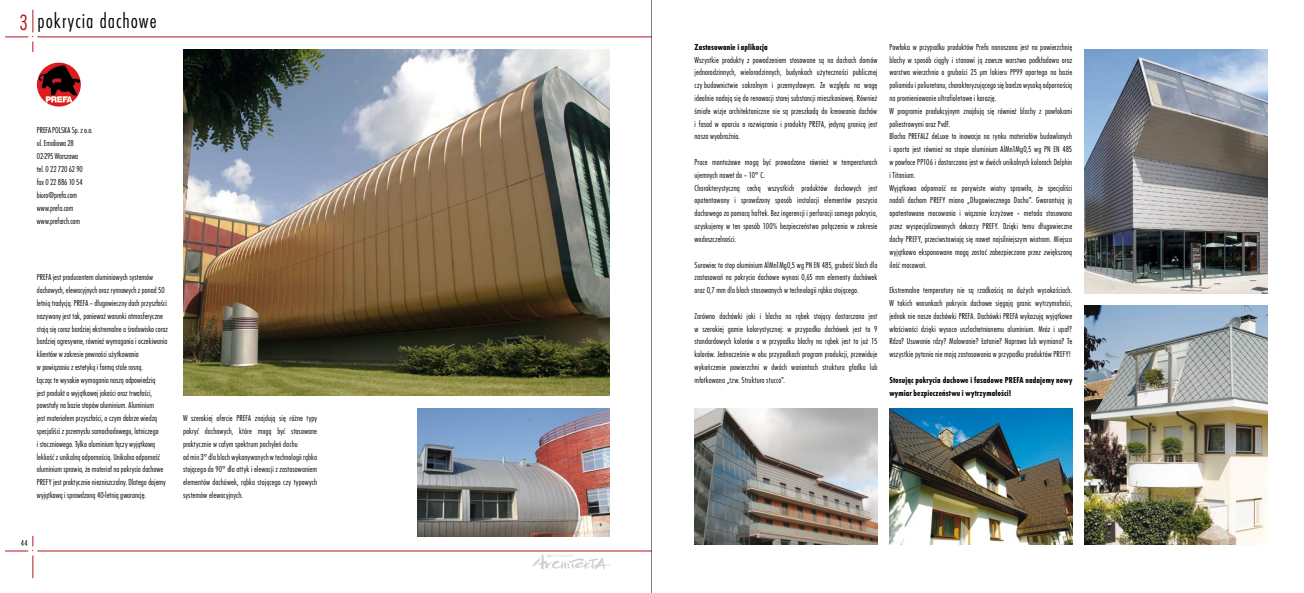
<style>
.page{position:relative;width:1304px;height:593px;background:#fff}
.page>*{position:absolute;margin:0;border:0;box-sizing:border-box;transform-origin:0 0}
.t1{font:22px "Futura TCE Ligh Cond";letter-spacing:.045em;color:#000}
.t2{font:9px/12.8px "Futura TCE Ligh Cond";letter-spacing:.01em;color:#000}
.t3{font:9px/13px "Futura TCE Ligh Cond";letter-spacing:-.01em;color:#000}
.t4{font:700 condensed 9px/12.8px "Futura TCE";letter-spacing:.015em;color:#000}
.s1{font-size:23px;color:#b51621}
</style>
<div class="page">
<hr style="left:37px;top:36px;width:615px;height:1px;background:#b51621">
<svg style="left:5px;top:10px;width:29px;height:42px"></svg>
<hr style="left:37px;top:550px;width:615px;height:1px;background:#b51621">
<svg style="left:5px;top:535px;width:29px;height:43px"></svg>
<svg style="left:532px;top:554px;width:79px;height:15px"></svg>
<img style="left:37px;top:62px;width:44px;height:44px;border-radius:50%">
<img style="left:1084px;top:306px;width:183px;height:238px">
<img style="left:889px;top:408px;width:183px;height:136px">
<img style="left:417px;top:408px;width:192px;height:128px">
<img style="left:694px;top:408px;width:183px;height:136px">
<img style="left:1084px;top:50px;width:183px;height:243px">
<img style="left:183px;top:50px;width:426px;height:345px">
<hr style="left:652px;top:0;width:1px;height:592px;background:#000">
<h1 class="t1" style="left:20px;top:8px;width:139px"><span class="s1">3</span> pokrycia dachowe</h1>
<p class="t3" style="left:37px;top:124px;width:57px;text-indent:35px">Sp. z o.o. ul. Emaliowa 28<br>02-295 Warszawa<br>tel. 0 22 720 62 90<br>fax 0 22 886 10 54 biuro@prefa.com www.prefa.com www.prefarch.com</p>
<p class="t2" style="left:37px;top:124px;width:23px">PREFA Polska</p>
<p class="t2" style="left:37px;top:271px;width:133px">PREFA jest producentem aluminiowych systemów dachowych, elewacyjnych oraz rynnowych z ponad 50 letnią tradycją. PREFA – długowieczny dach przyszłości nazywany jest tak, ponieważ warunki atmosferyczne stają się coraz bardziej ekstremalne a środowisko coraz bardziej agresywne, również wymagania i oczekiwania klientów w zakresie pewności użytkowania<br>w powiązaniu z estetyką i formą stale rosną.<br>Łącząc te wysokie wymagania naszą odpowiedzią<br>jest produkt o wyjątkowej jakości oraz trwałości, powstały na bazie stopów aluminium. Aluminium<br>jest materiałem przyszłości, o czym dobrze wiedzą specjaliści z przemysłu samochodowego, lotniczego<br>i stoczniowego. Tylko aluminium łączy wyjątkową lekkość z unikalną odpornością. Unikalna odporność aluminium sprawia, że materiał na pokrycia dachowe PREFY jest praktycznie niezniszczalny. Dlatego dajemy wyjątkową i sprawdzoną 40-letnią gwarancję.</p>
<p class="t2" style="left:183px;top:411px;width:136px">W szerokiej ofercie PREFA znajdują się różne typy pokryć dachowych, które mogą być stosowane praktycznie w całym spektrum pochyleń dachu<br>od min 3° dla blach wykonywanych w technologii rąbka stojącego do 90° dla attyk i elewacji z zastosowaniem elementów dachówek, rąbka stojącego czy typowych systemów elewacyjnych.</p>
<p class="t2" style="left:21px;top:536px;width:8px">44</p>
<p class="t4" style="left:695px;top:40px;width:75px">Zastosowanie i aplikacja</p>
<p class="t2" style="left:695px;top:53px;width:184px;text-align:justify">Wszystkie produkty z powodzeniem stosowane są na dachach domów jednorodzinnych, wielorodzinnych, budynkach użyteczności publicznej czy budownictwie sakralnym i przemysłowym. Ze względu na wagę idealnie nadają się do renowacji starej substancji mieszkaniowej. Również śmiałe wizje architektoniczne nie są przeszkodą do kreowania dachów i fasad w oparciu o rozwiązania i produkty PREFA, jedyną granicą jest nasza wyobraźnia.</p>
<p class="t2" style="left:695px;top:155px;width:184px">Prace montażowe mogą być prowadzone również w temperaturach ujemnych nawet do – 10° C.<br>Charakterystyczną cechą wszystkich produktów dachowych jest opatentowany i sprawdzony sposób instalacji elementów poszycia dachowego za pomocą haftek. Bez ingerencji i perforacji samego pokrycia, uzyskujemy w ten sposób 100% bezpieczeństwo połączenia w zakresie wodoszczelności.</p>
<p class="t2" style="left:695px;top:258px;width:184px;text-align:justify">Surowiec to stop aluminium AlMn1Mg0,5 wg PN EN 485, grubość blach dla zastosowań na pokrycia dachowe wynosi 0,65 mm elementy dachówek oraz 0,7 mm dla blach stosowanych w technologii rąbka stojącego.</p>
<p class="t2" style="left:695px;top:309px;width:184px;text-align:justify">Zarówno dachówki jaki i blacha na rąbek stojący dostarczana jest w szerokiej gamie kolorystycznej: w przypadku dachówek jest to 9 standardowych kolorów a w przypadku blachy na rąbek jest to już 15 kolorów. Jednocześnie w obu przypadkach program produkcji, przewiduje wykończenie powierzchni w dwóch wariantach struktura gładka lub młotkowana „tzw. Struktura stucco”.</p>
<p class="t2" style="left:889px;top:40px;width:184px">Powłoka w przypadku produktów Prefa nanoszona jest na powierzchnię blachy w sposób ciągły i stanowi ją zawsze warstwa podkładowa oraz warstwa wierzchnia o grubości 25 μm lakieru PP99 opartego na bazie poliamidu i poliuretanu, charakteryzującego się bardzo wysoką odpornością na promieniowanie ultrafioletowe i korozję.<br>W programie produkcyjnym znajdują się również blachy z powłokami poliestrowymi oraz PvdF.<br>Blacha PREFALZ deLuxe to inowacja na rynku materiałów budowlanych i oparta jest również na stopie aluminium AlMn1Mg0,5 wg PN EN 485 w powłoce PP106 i dostarczana jest w dwóch unikalnych kolorach Delphin i Titanium.<br>Wyjątkowa odporność na porywiste wiatry sprawiła, że specjaliści nadali dachom PREFY miano „Długowiecznego Dachu”. Gwarantują ją opatentowane mocowania i wiązanie krzyżowe – metoda stosowana przez wyspecjalizowanych dekarzy PREFY. Dzięki temu długowieczne dachy PREFY, przeciwstawiają się nawet najsilniejszym wiatrom. Miejsca wyjątkowo eksponowane mogą zostać zabezpieczone przez zwiększoną ilość mocowań.</p>
<p class="t2" style="left:889px;top:283px;width:184px;text-align:justify">Ekstremalne temperatury nie są rzadkością na dużych wysokościach.<br>W takich warunkach pokrycia dachowe sięgają granic wytrzymałości, jednak nie nasze dachówki PREFA. Dachówki PREFA wykazują wyjątkowe właściwości dzięki wysoce uszlachetnionemu aluminium. Mróz i upał?<br>Rdza? Usuwanie rdzy? Malowanie? Łatanie? Naprawa lub wymiana? Te wszystkie pytania nie mają zastosowania w przypadku produktów PREFY!</p>
<p class="t4" style="left:889px;top:373px;width:184px">Stosując pokrycia dachowe i fasadowe PREFA nadajemy nowy wymiar bezpieczeństwu i wytrzymałości!</p>
</div>
